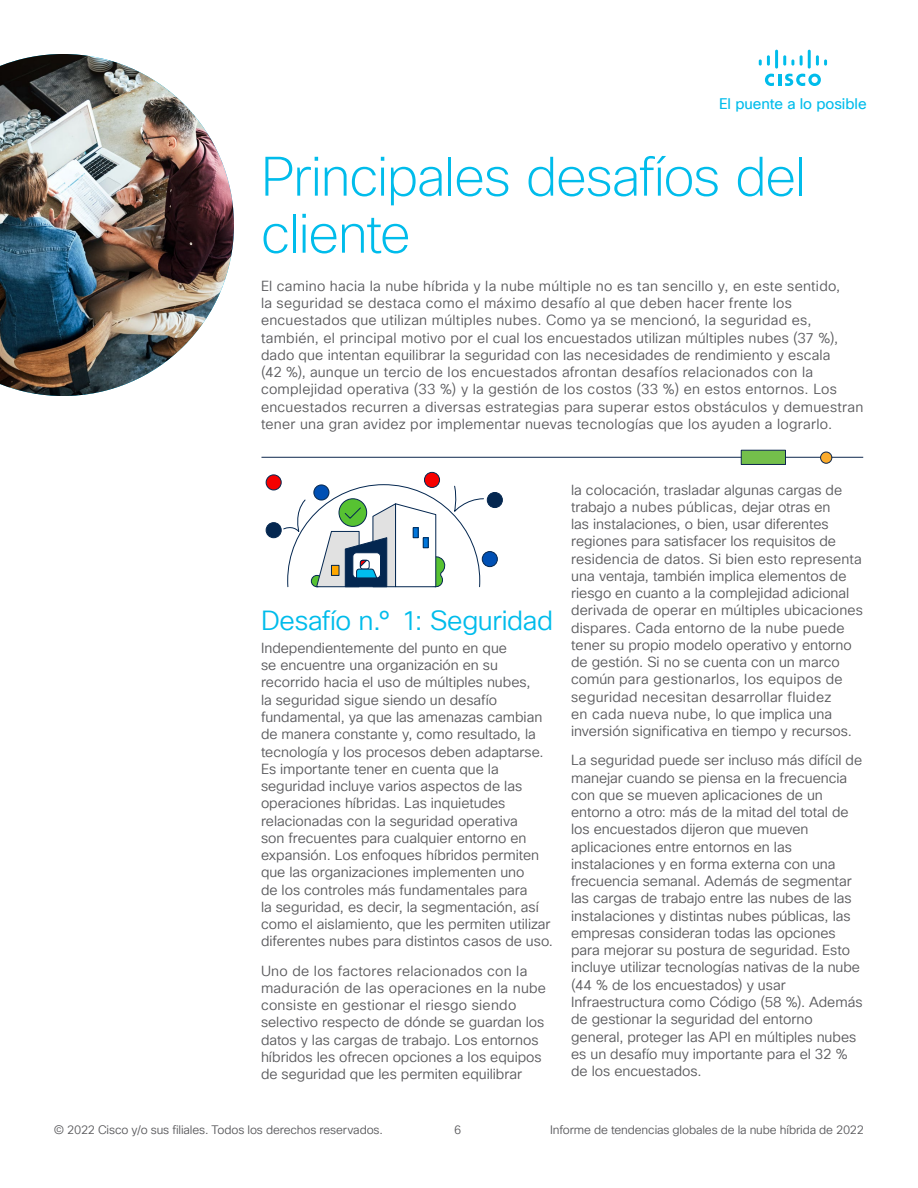
<style>
.page{position:relative;width:918px;height:1188px;background:#fff}
.page>*{position:absolute;margin:0;border:0;box-sizing:border-box;transform-origin:0 0}
.t1{font:200 54px/57px "Cisco Sans TT";letter-spacing:-.025em;color:#00bceb}
.t2{font:27px "Cisco Sans TT Light";letter-spacing:-.015em;color:#00bceb}
.t3{font:15px "Cisco Sans TT";letter-spacing:-.005em;color:#00bceb}
.t4{font:14.25px/17.2px "Cisco Sans TT Light";color:#58585b}
.t5{font:14.25px/17.2px "Cisco Sans TT Light";letter-spacing:.02em;color:#58585b}
.t6{font:12px "Cisco Sans TT Light";letter-spacing:-.01em;color:#58585b}
</style>
<div class="page">
<svg style="left:765px;top:74px;width:56px;height:12px"></svg>
<svg style="left:759px;top:55px;width:11px;height:11px"></svg>
<hr style="left:775px;top:50px;width:3px;height:19px;background:#00bceb">
<svg style="left:783px;top:55px;width:11px;height:11px"></svg>
<svg style="left:800px;top:55px;width:3px;height:11px"></svg>
<hr style="left:808px;top:50px;width:3px;height:19px;background:#00bceb">
<svg style="left:816px;top:55px;width:11px;height:11px"></svg>
<div style="left:487px;top:492px;width:15px;height:16px;background:#042750;border-radius:50%"></div>
<div style="left:487px;top:492px;width:16px;height:16px;border:1px solid #042750;border-radius:50%"></div>
<div style="left:482px;top:552px;width:15px;height:15px;background:#0050b4;border-radius:50%"></div>
<div style="left:482px;top:551px;width:16px;height:16px;border:1px solid #042750;border-radius:50%"></div>
<div style="left:266px;top:475px;width:15px;height:15px;background:#f60000;border-radius:50%"></div>
<div style="left:266px;top:475px;width:16px;height:15px;border:1px solid #042750;border-radius:50%"></div>
<div style="left:424px;top:472px;width:16px;height:15px;background:#f60000;border-radius:50%"></div>
<div style="left:424px;top:472px;width:16px;height:16px;border:1px solid #042750;border-radius:50%"></div>
<div style="left:266px;top:523px;width:15px;height:15px;background:#042750;border-radius:50%"></div>
<div style="left:266px;top:522px;width:16px;height:16px;border:1px solid #042750;border-radius:50%"></div>
<svg style="left:283px;top:484px;width:201px;height:104px"></svg>
<hr style="left:261px;top:457px;width:602px;height:1px;background:#0d274d">
<div style="left:741px;top:450px;width:45px;height:15px;background:#74bf4b;border:1px solid #0d274d"></div>
<div style="left:821px;top:452px;width:11px;height:11px;background:#fbab2c;border-radius:50%"></div>
<div style="left:820px;top:452px;width:12px;height:12px;border:1px solid #0d274d;border-radius:50%"></div>
<img style="left:0;top:54px;width:234px;height:342px">
<p class="t3" style="left:719px;top:94px;width:149px">El puente a lo posible</p>
<h1 class="t1" style="left:261px;top:150px;width:547px">Principales desafíos del cliente</h1>
<p class="t5" style="left:261px;top:278px;width:604px">El camino hacia la nube híbrida y la nube múltiple no es tan sencillo y, en este sentido,<br>la seguridad se destaca como el máximo desafío al que deben hacer frente los encuestados que utilizan múltiples nubes. Como ya se mencionó, la seguridad es, también, el principal motivo por el cual los encuestados utilizan múltiples nubes (37 %), dado que intentan equilibrar la seguridad con las necesidades de rendimiento y escala<br>(42 %), aunque un tercio de los encuestados afrontan desafíos relacionados con la complejidad operativa (33 %) y la gestión de los costos (33 %) en estos entornos. Los encuestados recurren a diversas estrategias para superar estos obstáculos y demuestran tener una gran avidez por implementar nuevas tecnologías que los ayuden a lograrlo.</p>
<h2 class="t2" style="left:261px;top:603px;width:294px">Desafío n.° 1: Seguridad</h2>
<p class="t4" style="left:261px;top:640px;width:294px">Independientemente del punto en que<br>se encuentre una organización en su recorrido hacia el uso de múltiples nubes,<br>la seguridad sigue siendo un desafío fundamental, ya que las amenazas cambian de manera constante y, como resultado, la tecnología y los procesos deben adaptarse.<br>Es importante tener en cuenta que la seguridad incluye varios aspectos de las operaciones híbridas. Las inquietudes relacionadas con la seguridad operativa<br>son frecuentes para cualquier entorno en expansión. Los enfoques híbridos permiten que las organizaciones implementen uno<br>de los controles más fundamentales para<br>la seguridad, es decir, la segmentación, así como el aislamiento, que les permiten utilizar diferentes nubes para distintos casos de uso.</p>
<p class="t4" style="left:261px;top:962px;width:287px">Uno de los factores relacionados con la maduración de las operaciones en la nube consiste en gestionar el riesgo siendo selectivo respecto de dónde se guardan los datos y las cargas de trabajo. Los entornos híbridos les ofrecen opciones a los equipos de seguridad que les permiten equilibrar</p>
<p class="t4" style="left:571px;top:481px;width:293px">la colocación, trasladar algunas cargas de trabajo a nubes públicas, dejar otras en<br>las instalaciones, o bien, usar diferentes regiones para satisfacer los requisitos de residencia de datos. Si bien esto representa una ventaja, también implica elementos de riesgo en cuanto a la complejidad adicional derivada de operar en múltiples ubicaciones dispares. Cada entorno de la nube puede tener su propio modelo operativo y entorno de gestión. Si no se cuenta con un marco común para gestionarlos, los equipos de seguridad necesitan desarrollar fluidez<br>en cada nueva nube, lo que implica una inversión significativa en tiempo y recursos.</p>
<p class="t4" style="left:571px;top:752px;width:293px">La seguridad puede ser incluso más difícil de manejar cuando se piensa en la frecuencia con que se mueven aplicaciones de un entorno a otro: más de la mitad del total de los encuestados dijeron que mueven aplicaciones entre entornos en las instalaciones y en forma externa con una frecuencia semanal. Además de segmentar las cargas de trabajo entre las nubes de las instalaciones y distintas nubes públicas, las empresas consideran todas las opciones para mejorar su postura de seguridad. Esto incluye utilizar tecnologías nativas de la nube (44 % de los encuestados) y usar Infraestructura como Código (58 %). Además de gestionar la seguridad del entorno general, proteger las API en múltiples nubes es un desafío muy importante para el 32 % de los encuestados.</p>
<p class="t6" style="left:54px;top:1122px;width:331px">© 2022 Cisco y/o sus filiales. Todos los derechos reservados.</p>
<p class="t6" style="left:454px;top:1122px;width:9px">6</p>
<p class="t6" style="left:550px;top:1122px;width:315px">Informe de tendencias globales de la nube híbrida de 2022</p>
</div>
